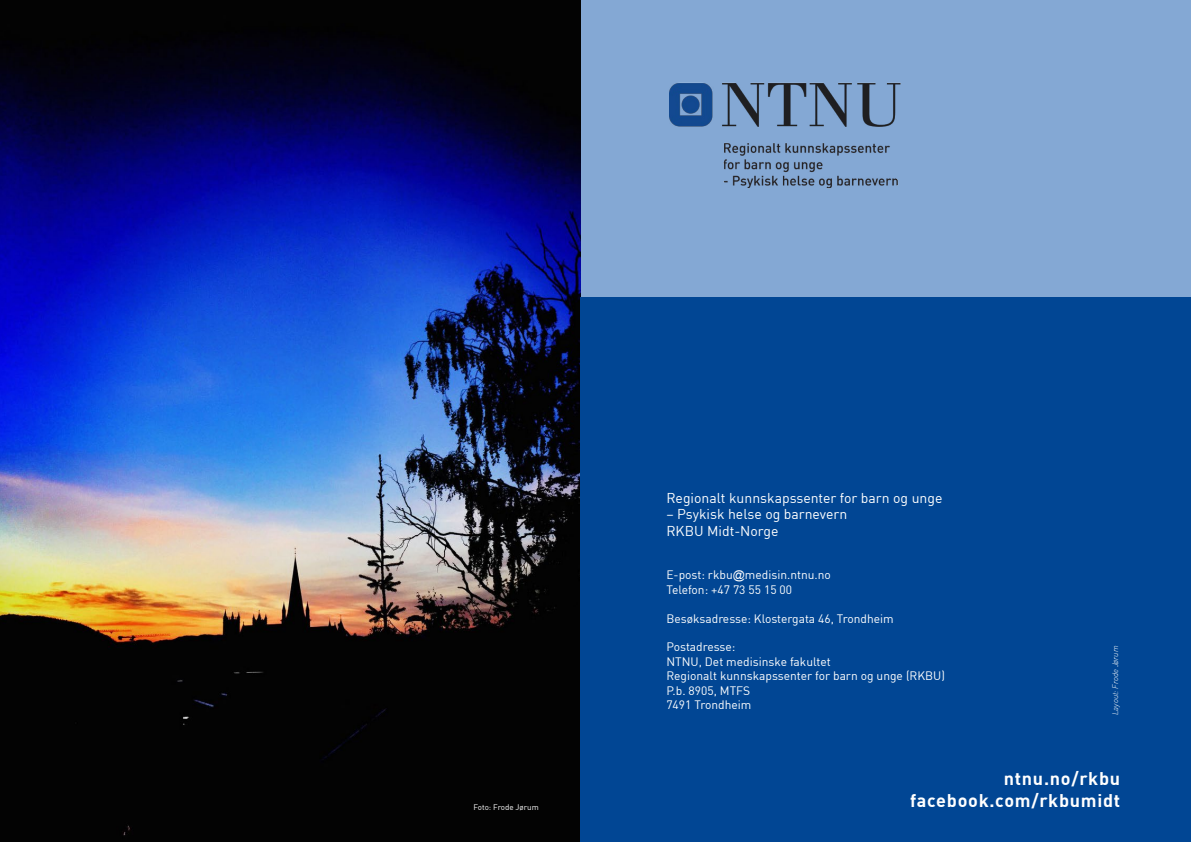
<style>
.page{position:relative;width:1191px;height:842px;background:#fff}
.page>*{position:absolute;margin:0;border:0;box-sizing:border-box;transform-origin:0 0}
.t1{font:700 18px/21.6px "DIN";letter-spacing:.04em;color:#fff;text-align:right}
.t2{font:14px/16.8px "DIN";color:#fff}
.t3{font:12px/14.4px "DIN";color:#fff}
.t4{font:italic 300 8px "DIN";color:#fff}
.t5{font:8px "DIN";color:#fff}
.s1{font-family:"Arial"}
</style>
<div class="page">
<img style="left:0;top:0;width:581px;height:842px">
<div style="left:581px;top:0;width:610px;height:842px;background:#84a8d4"></div>
<div style="left:580px;top:298px;width:611px;height:544px;background:#014694"></div>
<img style="left:669px;top:82px;width:231px;height:107px">
<p class="t5" style="left:473px;top:802px;width:67px">Foto: Frode Jørum</p>
<p class="t2" style="left:666px;top:489px;width:277px">Regionalt kunnskapssenter for barn og unge</p>
<p class="t2" style="left:666px;top:506px;width:182px">– Psykisk helse og barnevern<br>RKBU Midt-Norge</p>
<p class="t3" style="left:666px;top:568px;width:166px">E-post: rkbu<span class="s1">@</span>medisin.ntnu.no<br>Telefon: +47 73 55 15 00</p>
<p class="t3" style="left:666px;top:611px;width:229px">Besøksadresse: Klostergata 46, Trondheim</p>
<p class="t3" style="left:666px;top:640px;width:280px">Postadresse:<br>NTNU, Det medisinske fakultet<br>Regionalt kunnskapssenter for barn og unge (RKBU)<br>P.b. 8905, MTFS<br>7491 Trondheim</p>
<p class="t4" style="left:1110px;top:715px;width:71px;rotate:-90deg">Layout: Frode Jørum</p>
<h1 class="t1" style="left:910px;top:767px;width:211px">ntnu.no/rkbu facebook.com/rkbumidt</h1>
</div>
